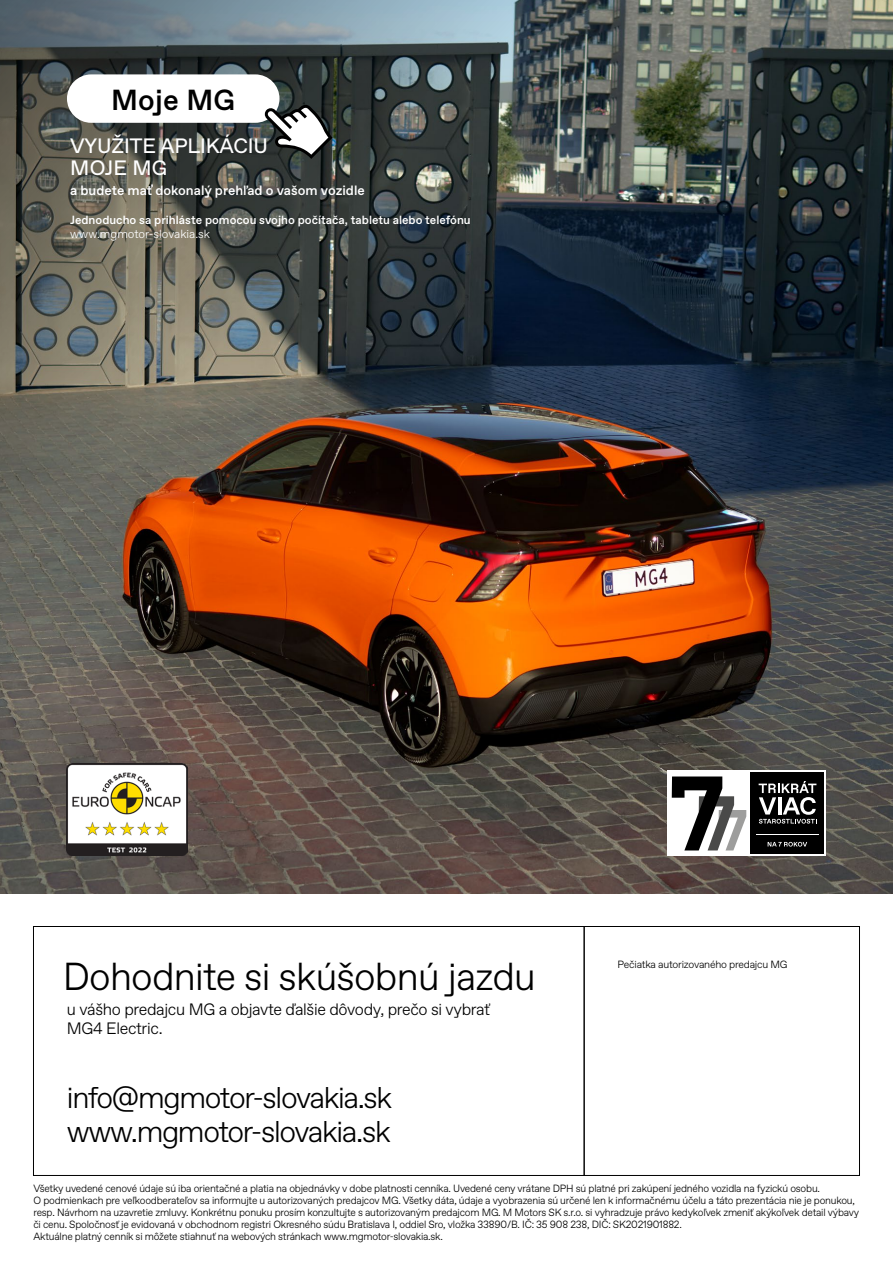
<style>
.page{position:relative;width:893px;height:1263px;background:#fff}
.page>*{position:absolute;margin:0;border:0;box-sizing:border-box;transform-origin:0 0}
.t1{font:300 39px "Favorit Std";letter-spacing:-.02em;color:#000}
.t2{font:300 30px/34.5px "Favorit Std";letter-spacing:-.045em;color:#000}
.t3{font:500 28.95px "Favorit Std";letter-spacing:.01em;color:#000}
.t4{font:20.85px/22px "Favorit Std";letter-spacing:-.01em;color:#fff}
.t5{font:300 16.5px/19.5px "Favorit Std";letter-spacing:-.02em;color:#000}
.t6{font:500 13.5px "Favorit Std";color:#fff}
.t7{font:500 11.85px "Favorit Std";color:#fff}
.t8{font:300 11.85px "Favorit Std";color:#fff}
.t9{font:300 10.5px/12px "Favorit Std";letter-spacing:-.02em;color:#000}
</style>
<div class="page">
<img style="left:0;top:0;width:893px;height:893px">
<div style="left:33px;top:926px;width:551px;height:250px;border:1px solid #000"></div>
<div style="left:584px;top:926px;width:276px;height:250px;border:1px solid #000"></div>
<img style="left:0;top:0;width:602px;height:624px">
<div style="left:67px;top:74px;width:212px;height:49px;background:#fff;border-radius:24px"></div>
<svg style="left:263px;top:103px;width:69px;height:56px"></svg>
<img style="left:67px;top:763px;width:120px;height:92px">
<div style="left:667px;top:770px;width:159px;height:85px;background:#fff"></div>
<div style="left:751px;top:772px;width:73px;height:82px;background:#000"></div>
<svg style="left:672px;top:776px;width:74px;height:74px"></svg>
<hr style="left:756px;top:834px;width:63px;height:1px;background:#fff">
<svg style="left:768px;top:842px;width:39px;height:4px"></svg>
<svg style="left:759px;top:781px;width:57px;height:42px"></svg>
<h3 class="t3" style="left:111px;top:80px;width:125px">Moje MG</h3>
<h3 class="t4" style="left:70px;top:135px;width:199px">VYUŽITE APLIKÁCIU<br>MOJE MG</h3>
<p class="t6" style="left:70px;top:181px;width:296px">a budete mať dokonalý prehľad o vašom vozidle</p>
<p class="t7" style="left:70px;top:212px;width:402px">Jednoducho sa prihláste pomocou svojho počítača, tabletu alebo telefónu</p>
<p class="t8" style="left:70px;top:226px;width:142px">www.mgmotor-slovakia.sk</p>
<h1 class="t1" style="left:63px;top:951px;width:475px">Dohodnite si skúšobnú jazdu</h1>
<h3 class="t5" style="left:67px;top:999px;width:425px">u vášho predajcu MG a objavte ďalšie dôvody, prečo si vybrať<br>MG4 Electric.</h3>
<p class="t9" style="left:618px;top:958px;width:171px">Pečiatka autorizovaného predajcu MG</p>
<h2 class="t2" style="left:67px;top:1079px;width:327px">info@mgmotor-slovakia.sk www.mgmotor-slovakia.sk</h2>
<p class="t9" style="left:33px;top:1182px;width:827px">Všetky uvedené cenové údaje sú iba orientačné a platia na objednávky v dobe platnosti cenníka. Uvedené ceny vrátane DPH sú platné pri zakúpení jedného vozidla na fyzickú osobu.<br>O podmienkach pre veľkoodberateľov sa informujte u autorizovaných predajcov MG. Všetky dáta, údaje a vyobrazenia sú určené len k informačnému účelu a táto prezentácia nie je ponukou, resp. Návrhom na uzavretie zmluvy. Konkrétnu ponuku prosím konzultujte s autorizovaným predajcom MG. M Motors SK s.r.o. si vyhradzuje právo kedykoľvek zmeniť akýkoľvek detail výbavy či cenu. Spoločnosť je evidovaná v obchodnom registri Okresného súdu Bratislava I, oddiel Sro, vložka 33890/B. IČ: 35 908 238, DIČ: SK2021901882.<br>Aktuálne platný cenník si môžete stiahnuť na webových stránkach www.mgmotor-slovakia.sk.</p>
</div>
